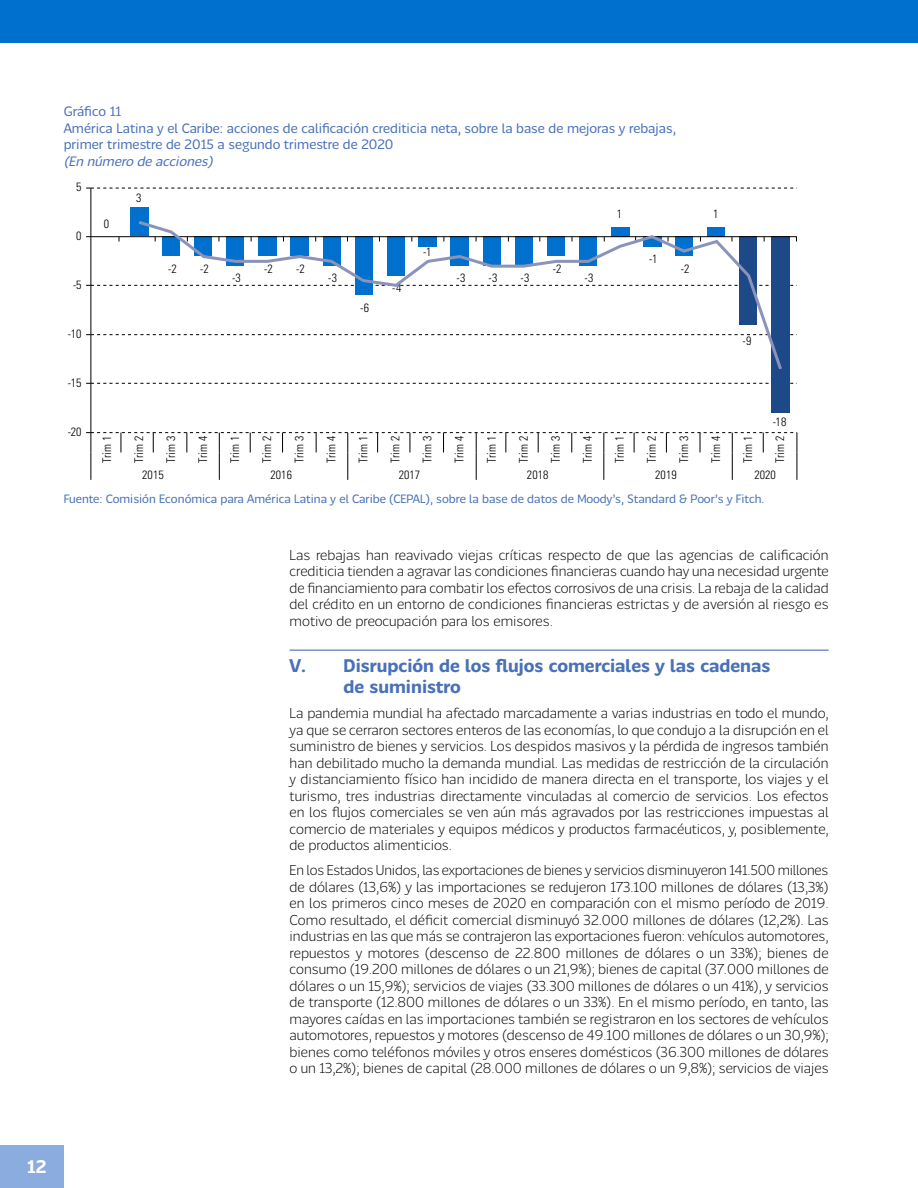
<style>
.page{position:relative;width:918px;height:1188px;background:#fff}
.page>*{position:absolute;margin:0;border:0;box-sizing:border-box;transform-origin:0 0}
.t1{font:700 18px/21px "Chilena";color:#4971b8}
.t2{font:700 18px "Chilena";color:#fff}
.t3{font:300 14.25px/16.5px "Chilena";color:#000;text-align:justify}
.t4{font:13.5px/16.5px "Chilena";color:#4971b8}
.t5{font:italic 13.5px "Chilena";color:#4971b8}
.t6{font:300 condensed 12px "Univers LT Std";letter-spacing:.005em;color:#000}
.t7{font:12px "Chilena";color:#4971b8}
</style>
<div class="page">
<div style="left:0;top:1145px;width:64px;height:43px;background:#8bacde"></div>
<div style="left:0;top:0;width:918px;height:43px;background:#0070ce"></div>
<div style="left:130px;top:208px;width:19px;height:28px;background:#0070ce"></div>
<div style="left:771px;top:236px;width:19px;height:177px;background:#1d4989"></div>
<hr style="left:90px;top:188px;width:1px;height:245px;background:#000">
<svg style="left:86px;top:188px;width:711px;height:1px"></svg>
<svg style="left:86px;top:285px;width:711px;height:1px"></svg>
<svg style="left:86px;top:334px;width:711px;height:1px"></svg>
<svg style="left:86px;top:383px;width:711px;height:1px"></svg>
<hr style="left:91px;top:236px;width:706px;height:1px;background:#000">
<svg style="left:86px;top:432px;width:712px;height:48px"></svg>
<svg style="left:135px;top:221px;width:649px;height:149px"></svg>
<hr style="left:290px;top:649px;width:539px;height:2px;background:#7b91c9">
<p class="t4" style="left:64px;top:103px;width:614px">Gráfico 11<br>América Latina y el Caribe: acciones de calificación crediticia neta, sobre la base de mejoras y rebajas, primer trimestre de 2015 a segundo trimestre de 2020</p>
<p class="t5" style="left:64px;top:152px;width:154px">(En número de acciones)</p>
<p class="t6" style="left:76px;top:179px;width:7px">5</p>
<p class="t6" style="left:76px;top:228px;width:7px">0</p>
<p class="t6" style="left:73px;top:277px;width:10px">-5</p>
<p class="t6" style="left:68px;top:326px;width:15px">-10</p>
<p class="t6" style="left:68px;top:375px;width:15px">-15</p>
<p class="t6" style="left:104px;top:217px;width:7px">0</p>
<p class="t6" style="left:136px;top:191px;width:7px">3</p>
<p class="t6" style="left:168px;top:261px;width:10px">-2</p>
<p class="t6" style="left:200px;top:261px;width:10px">-2</p>
<p class="t6" style="left:232px;top:271px;width:10px">-3</p>
<p class="t6" style="left:264px;top:261px;width:10px">-2</p>
<p class="t6" style="left:296px;top:261px;width:10px">-2</p>
<p class="t6" style="left:328px;top:271px;width:10px">-3</p>
<p class="t6" style="left:360px;top:300px;width:11px">-6</p>
<p class="t6" style="left:392px;top:281px;width:11px">-4</p>
<p class="t6" style="left:423px;top:245px;width:10px">-1</p>
<p class="t6" style="left:456px;top:271px;width:10px">-3</p>
<p class="t6" style="left:488px;top:271px;width:10px">-3</p>
<p class="t6" style="left:521px;top:271px;width:10px">-3</p>
<p class="t6" style="left:553px;top:261px;width:10px">-2</p>
<p class="t6" style="left:585px;top:271px;width:10px">-3</p>
<p class="t6" style="left:617px;top:207px;width:7px">1</p>
<p class="t6" style="left:649px;top:251px;width:10px">-1</p>
<p class="t6" style="left:681px;top:261px;width:10px">-2</p>
<p class="t6" style="left:713px;top:207px;width:7px">1</p>
<p class="t6" style="left:743px;top:333px;width:10px">-9</p>
<p class="t6" style="left:773px;top:414px;width:15px">-18</p>
<p class="t6" style="left:68px;top:424px;width:15px">-20</p>
<p class="t6" style="left:100px;top:463px;width:29px;rotate:-90deg">Trim 1</p>
<p class="t6" style="left:132px;top:463px;width:29px;rotate:-90deg">Trim 2</p>
<p class="t6" style="left:164px;top:463px;width:29px;rotate:-90deg">Trim 3</p>
<p class="t6" style="left:196px;top:463px;width:29px;rotate:-90deg">Trim 4</p>
<p class="t6" style="left:228px;top:463px;width:29px;rotate:-90deg">Trim 1</p>
<p class="t6" style="left:260px;top:463px;width:29px;rotate:-90deg">Trim 2</p>
<p class="t6" style="left:292px;top:463px;width:29px;rotate:-90deg">Trim 3</p>
<p class="t6" style="left:324px;top:463px;width:29px;rotate:-90deg">Trim 4</p>
<p class="t6" style="left:356px;top:463px;width:29px;rotate:-90deg">Trim 1</p>
<p class="t6" style="left:388px;top:463px;width:29px;rotate:-90deg">Trim 2</p>
<p class="t6" style="left:420px;top:463px;width:29px;rotate:-90deg">Trim 3</p>
<p class="t6" style="left:452px;top:463px;width:29px;rotate:-90deg">Trim 4</p>
<p class="t6" style="left:484px;top:463px;width:29px;rotate:-90deg">Trim 1</p>
<p class="t6" style="left:516px;top:463px;width:29px;rotate:-90deg">Trim 2</p>
<p class="t6" style="left:548px;top:463px;width:29px;rotate:-90deg">Trim 3</p>
<p class="t6" style="left:580px;top:463px;width:29px;rotate:-90deg">Trim 4</p>
<p class="t6" style="left:612px;top:463px;width:29px;rotate:-90deg">Trim 1</p>
<p class="t6" style="left:645px;top:463px;width:29px;rotate:-90deg">Trim 2</p>
<p class="t6" style="left:677px;top:463px;width:29px;rotate:-90deg">Trim 3</p>
<p class="t6" style="left:709px;top:463px;width:29px;rotate:-90deg">Trim 4</p>
<p class="t6" style="left:741px;top:463px;width:29px;rotate:-90deg">Trim 1</p>
<p class="t6" style="left:773px;top:463px;width:29px;rotate:-90deg">Trim 2</p>
<p class="t6" style="left:142px;top:468px;width:23px">2015</p>
<p class="t6" style="left:270px;top:468px;width:23px">2016</p>
<p class="t6" style="left:399px;top:468px;width:23px">2017</p>
<p class="t6" style="left:527px;top:468px;width:23px">2018</p>
<p class="t6" style="left:655px;top:468px;width:23px">2019</p>
<p class="t6" style="left:754px;top:468px;width:23px">2020</p>
<p class="t7" style="left:64px;top:491px;width:702px">Fuente: Comisión Económica para América Latina y el Caribe (CEPAL), sobre la base de datos de Moody’s, Standard &amp; Poor’s y Fitch.</p>
<p class="t3" style="left:290px;top:546px;width:541px">Las rebajas han reavivado viejas críticas respecto de que las agencias de calificación crediticia tienden a agravar las condiciones financieras cuando hay una necesidad urgente de financiamiento para combatir los efectos corrosivos de una crisis. La rebaja de la calidad del crédito en un entorno de condiciones financieras estrictas y de aversión al riesgo es motivo de preocupación para los emisores.</p>
<p class="t1" style="left:344px;top:654px;width:428px;text-indent:-54px">V. Disrupción de los flujos comerciales y las cadenas de suministro</p>
<p class="t3" style="left:290px;top:704px;width:541px">La pandemia mundial ha afectado marcadamente a varias industrias en todo el mundo, ya que se cerraron sectores enteros de las economías, lo que condujo a la disrupción en el suministro de bienes y servicios. Los despidos masivos y la pérdida de ingresos también han debilitado mucho la demanda mundial. Las medidas de restricción de la circulación y distanciamiento físico han incidido de manera directa en el transporte, los viajes y el turismo, tres industrias directamente vinculadas al comercio de servicios. Los efectos en los flujos comerciales se ven aún más agravados por las restricciones impuestas al comercio de materiales y equipos médicos y productos farmacéuticos, y, posiblemente, de productos alimenticios.</p>
<p class="t3" style="left:290px;top:861px;width:541px">En los Estados Unidos, las exportaciones de bienes y servicios disminuyeron 141.500 millones de dólares (13,6%) y las importaciones se redujeron 173.100 millones de dólares (13,3%) en los primeros cinco meses de 2020 en comparación con el mismo período de 2019.<br>Como resultado, el déficit comercial disminuyó 32.000 millones de dólares (12,2%). Las industrias en las que más se contrajeron las exportaciones fueron: vehículos automotores, repuestos y motores (descenso de 22.800 millones de dólares o un 33%); bienes de consumo (19.200 millones de dólares o un 21,9%); bienes de capital (37.000 millones de dólares o un 15,9%); servicios de viajes (33.300 millones de dólares o un 41%), y servicios de transporte (12.800 millones de dólares o un 33%). En el mismo período, en tanto, las mayores caídas en las importaciones también se registraron en los sectores de vehículos automotores, repuestos y motores (descenso de 49.100 millones de dólares o un 30,9%); bienes como teléfonos móviles y otros enseres domésticos (36.300 millones de dólares o un 13,2%); bienes de capital (28.000 millones de dólares o un 9,8%); servicios de viajes</p>
<p class="t2" style="left:27px;top:1154px;width:21px">12</p>
</div>
